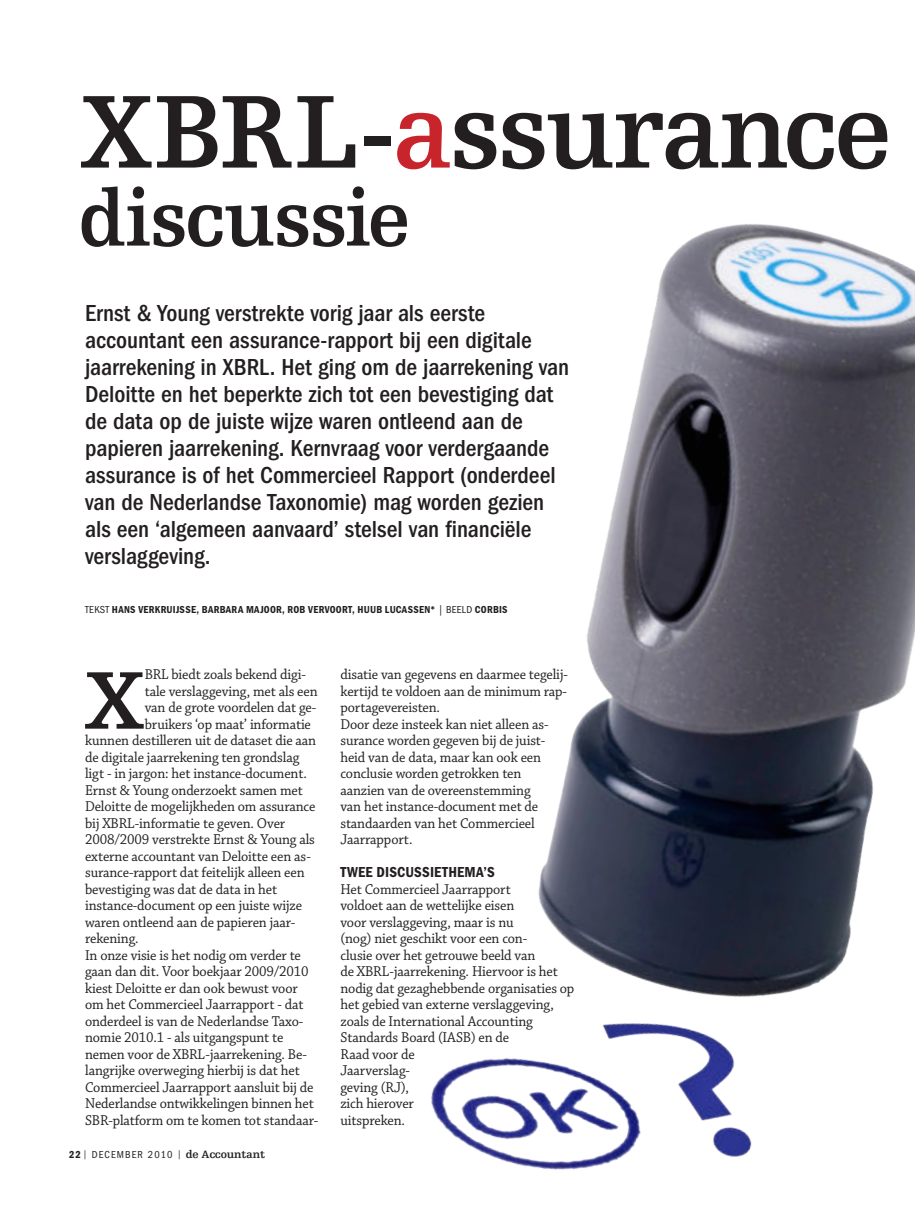
<style>
.page{position:relative;width:915px;height:1212px;background:#fff}
.page>*{position:absolute;margin:0;border:0;box-sizing:border-box;transform-origin:0 0}
.t1{font:700 109.5px "Egyptienne FLT Std";letter-spacing:-.025em;color:#231f20;scale:.95 1}
.t2{font:700 86.4px "Egyptienne FLT Std";color:#231f20}
.t3{font:700 81px "Egyptienne FLT Std";letter-spacing:-.02em;color:#231f20;scale:.95 1}
.t4{font:500 condensed 24px/27px "ITC Franklin Gothic Std";color:#231f20}
.t5{font:15px/16.5px "Chaparral Pro";letter-spacing:-.01em;color:#231f20;scale:.95 1}
.t6{font:15px "ITC Franklin Gothic Std Dm Cd";letter-spacing:.02em;color:#231f20}
.t7{font:10.5px "ITC Franklin Gothic Std Dm Cd";letter-spacing:.025em;color:#231f20}
.t8{font:condensed 10.5px "ITC Franklin Gothic Std";letter-spacing:.1em;color:#231f20}
.s1{color:#c8242b}
.s2{font-family:"ITC Franklin Gothic Std";font-stretch:condensed}
.s3{font-family:"ITC Franklin Gothic Std Dm Cd";font-stretch:normal}
.s4{font-size:9px}
.s5{font-family:"Egyptienne FLT Std";font-weight:700;font-stretch:normal;font-size:11.25px}
</style>
<div class="page">
<img style="left:431px;top:224px;width:483px;height:946px">
<h1 class="t1" style="left:79px;top:72px;width:857px">XBRL-<span class="s1">a</span>ssurance</h1>
<h3 class="t3" style="left:79px;top:175px;width:351px">discussie</h3>
<p class="t4" style="left:85px;top:300px;width:485px">Ernst &amp; Young verstrekte vorig jaar als eerste accountant een assurance-rapport bij een digitale jaarrekening in XBRL. Het ging om de jaarrekening van Deloitte en het beperkte zich tot een bevestiging dat de data op de juiste wijze waren ontleend aan de papieren jaarrekening. Kernvraag voor verdergaande assurance is of het Commercieel Rapport (onderdeel van de Nederlandse Taxonomie) mag worden gezien als een ‘algemeen aanvaard’ stelsel van financiële verslaggeving.</p>
<p class="t7" style="left:85px;top:604px;width:424px"><span class="s2">TEKST</span> HANS VERKRUIJSSE, BARBARA MAJOOR, ROB VERVOORT, HUUB LUCASSEN* <span class="s2">| BEELD</span> CORBIS</p>
<h2 class="t2" style="left:83px;top:653px;width:64px">X</h2>
<p class="t5" style="left:145px;top:667px;width:171px">BRL biedt zoals bekend digi-</p>
<p class="t5" style="left:145px;top:683px;width:183px">tale verslaggeving, met als een</p>
<p class="t5" style="left:145px;top:700px;width:182px">van de grote voordelen dat ge-</p>
<p class="t5" style="left:145px;top:716px;width:176px">bruikers ‘op maat’ informatie</p>
<p class="t5" style="left:85px;top:733px;width:245px">kunnen destilleren uit de dataset die aan</p>
<p class="t5" style="left:85px;top:749px;width:227px">de digitale jaarrekening ten grondslag</p>
<p class="t5" style="left:85px;top:766px;width:235px">ligt - in jargon: het instance-document.</p>
<p class="t5" style="left:85px;top:782px;width:231px">Ernst &amp; Young onderzoekt samen met</p>
<p class="t5" style="left:85px;top:799px;width:244px">Deloitte de mogelijkheden om assurance</p>
<p class="t5" style="left:85px;top:815px;width:212px">bij XBRL-informatie te geven. Over</p>
<p class="t5" style="left:85px;top:832px;width:243px">2008/2009 verstrekte Ernst &amp; Young als</p>
<p class="t5" style="left:85px;top:848px;width:239px">externe accountant van Deloitte een as-</p>
<p class="t5" style="left:85px;top:865px;width:232px">surance-rapport dat feitelijk alleen een</p>
<p class="t5" style="left:85px;top:881px;width:204px">bevestiging was dat de data in het</p>
<p class="t5" style="left:85px;top:898px;width:230px">instance-document op een juiste wijze</p>
<p class="t5" style="left:85px;top:914px;width:222px">waren ontleend aan de papieren jaar-</p>
<p class="t5" style="left:85px;top:931px;width:58px">rekening.</p>
<p class="t5" style="left:85px;top:947px;width:229px">In onze visie is het nodig om verder te</p>
<p class="t5" style="left:85px;top:964px;width:237px">gaan dan dit. Voor boekjaar 2009/2010</p>
<p class="t5" style="left:85px;top:980px;width:225px">kiest Deloitte er dan ook bewust voor</p>
<p class="t5" style="left:85px;top:997px;width:231px">om het Commercieel Jaarrapport - dat</p>
<p class="t5" style="left:85px;top:1013px;width:231px">onderdeel is van de Nederlandse Taxo-</p>
<p class="t5" style="left:85px;top:1030px;width:210px">nomie 2010.1 - als uitgangspunt te</p>
<p class="t5" style="left:85px;top:1046px;width:235px">nemen voor de XBRL-jaarrekening. Be-</p>
<p class="t5" style="left:85px;top:1063px;width:227px">langrijke overweging hierbij is dat het</p>
<p class="t5" style="left:85px;top:1079px;width:242px">Commercieel Jaarrapport aansluit bij de</p>
<p class="t5" style="left:85px;top:1096px;width:242px">Nederlandse ontwikkelingen binnen het</p>
<p class="t5" style="left:85px;top:1112px;width:247px">SBR-platform om te komen tot standaar-</p>
<p class="t8" style="left:69px;top:1149px;width:197px"><span class="s3">22</span> <span class="s4">|</span> DECEMBER 2010 <span class="s4">|</span> <span class="s5">de Accountant</span></p>
<p class="t5" style="left:340px;top:667px;width:241px">disatie van gegevens en daarmee tegelij&shy;kertijd te voldoen aan de minimum rap&shy;portagevereisten.<br>Door deze insteek kan niet alleen as&shy;surance worden gegeven bij de juist&shy;heid van de data, maar kan ook een conclusie worden getrokken ten aanzien van de overeenstemming<br>van het instance-document met de standaarden van het Commercieel<br>Jaarrapport.</p>
<p class="t6" style="left:340px;top:864px;width:156px">TWEE DISCUSSIETH EMA’S</p>
<p class="t5" style="left:340px;top:881px;width:248px">Het Commercieel Jaarrapport<br>voldoet aan de wettelijke eisen<br>voor verslaggeving, maar is nu<br>(nog) niet geschikt voor een con-<br>clusie over het getrouwe beeld van<br>de XBRL-jaarrekening. Hiervoor is het nodig dat gezaghebbende organisaties op het gebied van externe verslaggeving, zoals de International Accounting<br>Standards Board (IASB) en de<br>Raad voor de<br>Jaarverslag-<br>geving (RJ),<br>zich hierover<br>uitspreken.</p>
</div>
